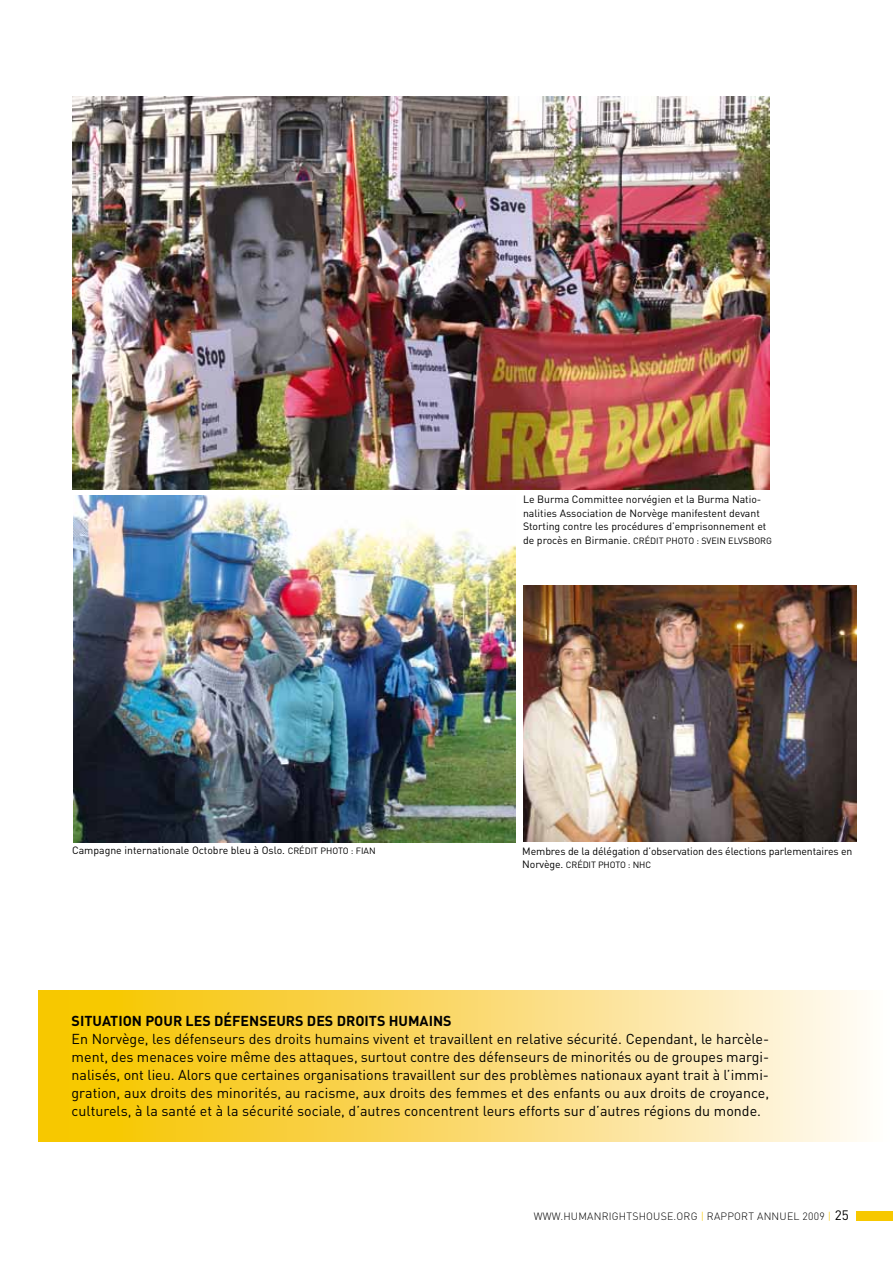
<style>
.page{position:relative;width:893px;height:1263px;background:#fff}
.page>*{position:absolute;margin:0;border:0;box-sizing:border-box;transform-origin:0 0}
.t1{font:14.25px/18px "DIN";color:#000;text-align:justify}
.t2{font:700 14.25px "DIN";color:#000}
.t3{font:10.5px/13.5px "DIN";color:#000}
.t4{font:300 10.5px "DIN";letter-spacing:.02em;color:#000}
.t5{font:9px "DIN";color:#000}
.s1{font-size:9px}
.s2{color:#f7c800}
.s3{font-weight:400;font-size:13.5px}
</style>
<div class="page">
<div style="left:857px;top:1210px;width:36px;height:10px;background:#f7c800"></div>
<img style="left:523px;top:585px;width:333px;height:256px">
<img style="left:72px;top:96px;width:698px;height:393px">
<img style="left:73px;top:496px;width:442px;height:346px">
<div style="left:39px;top:991px;width:854px;height:151px;background:linear-gradient(to right,#f6c000,#fff8f7)"></div>
<p class="t3" style="left:523px;top:492px;width:245px">Le Burma Committee norvégien et la Burma Natio&shy;nalities Association de Norvège manifestent devant Storting contre les procédures d’emprisonnement et de procès en Birmanie. <span class="s1">Crédit</span></p>
<p class="t5" style="left:666px;top:535px;width:7px">photo</p>
<p class="t5" style="left:696px;top:535px;width:16px">: Svein</p>
<p class="t5" style="left:728px;top:535px;width:12px">Elvsborg</p>
<p class="t3" style="left:72px;top:843px;width:228px">Campagne internationale Octobre bleu à Oslo. <span class="s1">Crédit</span></p>
<p class="t5" style="left:320px;top:845px;width:7px">photo</p>
<p class="t5" style="left:351px;top:845px;width:26px">: FIAN</p>
<p class="t3" style="left:522px;top:844px;width:332px">Membres de la délégation d’observation des élections parlementaires en<br>Norvège. <span class="s1">Crédit</span></p>
<p class="t5" style="left:598px;top:859px;width:7px">photo</p>
<p class="t5" style="left:628px;top:859px;width:25px">: NHC</p>
<p class="t2" style="left:72px;top:1012px;width:17px">SITUATIONPOURLES</p>
<p class="t2" style="left:214px;top:1012px;width:27px">DÉFENSEURS</p>
<p class="t2" style="left:307px;top:1012px;width:49px">DES DROITSHUMAINS</p>
<p class="t1" style="left:72px;top:1030px;width:699px">En Norvège, les défenseurs des droits humains vivent et travaillent en relative sécurité. Cependant, le harcèle&shy;ment, des menaces voire même des attaques, surtout contre des défenseurs de minorités ou de groupes margi&shy;nalisés, ont lieu. Alors que certaines organisations travaillent sur des problèmes nationaux ayant trait à l’immi&shy;gration, aux droits des minorités, au racisme, aux droits des femmes et des enfants ou aux droits de croyance, culturels, à la santé et à la sécurité sociale, d’autres concentrent leurs efforts sur d’autres régions du monde.</p>
<p class="t4" style="left:534px;top:1210px;width:317px">WWW.HUMANRIGHTSHOUSE.ORG <span class="s2">|</span> RAPPORT ANNUEL 2009 <span class="s2">|</span> <span class="s3">25</span></p>
</div>
